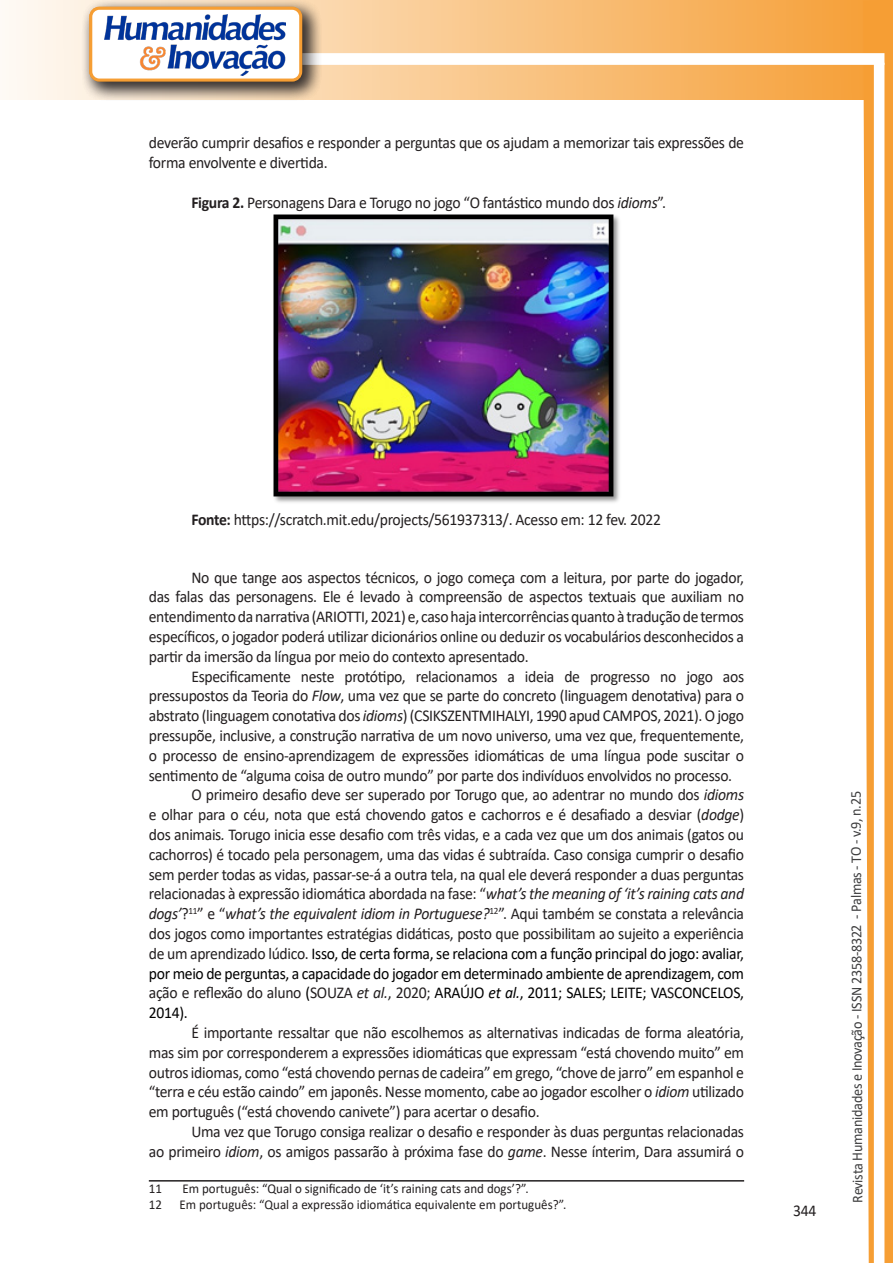
<style>
.page{position:relative;width:893px;height:1263px;background:#fff}
.page>*{position:absolute;margin:0;border:0;box-sizing:border-box;transform-origin:0 0}
.texto{font:16.5px/19.8px "Calibri";letter-spacing:-.02em;color:#231f20;text-align:justify;scale:.95 1}
.t1{font:15px "Calibri";letter-spacing:-.025em;color:#3e3e3f;scale:.95 1}
.Rodapé{font:13.5px "Calibri";color:#231f20;scale:.96 1}
.s1{font-weight:700}
.s2{font-style:italic}
.s3{color:#000}
.s4{font-style:italic;color:#000}
</style>
<div class="page">
<svg style="left:5px;top:0;width:858px;height:100px;background:#f9c484"></svg>
<div style="left:302px;top:53px;width:582px;height:12px;background:#fff;border:2px solid #fff"></div>
<svg style="left:863px;top:0;width:30px;height:1263px"></svg>
<div style="left:81px;top:0;width:241px;height:102px;background:#231f20;opacity:.75"></div>
<svg style="left:91px;top:8px;width:210px;height:72px"></svg>
<div style="left:89px;top:7px;width:213px;height:75px;border:3px solid #f69e34;border-radius:9px"></div>
<img style="left:273px;top:214px;width:347px;height:289px">
<hr style="left:149px;top:1180px;width:595px;height:1px;background:#231f20">
<p class="texto" style="left:149px;top:133px;width:628px">deverão cumprir desafios e responder a perguntas que os ajudam a memorizar tais expressões de forma envolvente e divertida.</p>
<p class="texto" style="left:191px;top:192px;width:501px"><span class="s1">Figura 2.</span> Personagens Dara e Torugo no jogo “O fantástico mundo dos <span class="s2">idioms</span>”.</p>
<p class="texto" style="left:191px;top:509px;width:496px"><span class="s1">Fonte:</span> https://scratch.mit.edu/projects/561937313/. Acesso em: 12 fev. 2022</p>
<p class="texto" style="left:149px;top:567px;width:628px;text-indent:43px">No que tange aos aspectos técnicos, o jogo começa com a leitura, por parte do jogador, das falas das personagens. Ele é levado à compreensão de aspectos textuais que auxiliam no entendimento da narrativa (ARIOTTI, 2021) e, caso haja intercorrências quanto à tradução de termos específicos, o jogador poderá utilizar dicionários online ou deduzir os vocabulários desconhecidos a partir da imersão da língua por meio do contexto apresentado.</p>
<p class="texto" style="left:149px;top:666px;width:628px;text-indent:43px">Especificamente neste protótipo, relacionamos a ideia de progresso no jogo aos pressupostos da Teoria do <span class="s2">Flow</span>, uma vez que se parte do concreto (linguagem denotativa) para o abstrato (linguagem conotativa dos <span class="s2">idioms</span>) (CSIKSZENTMIHALYI, 1990 apud CAMPOS, 2021). O jogo pressupõe, inclusive, a construção narrativa de um novo universo, uma vez que, frequentemente, o processo de ensino-aprendizagem de expressões idiomáticas de uma língua pode suscitar o sentimento de “alguma coisa de outro mundo” por parte dos indivíduos envolvidos no processo.</p>
<p class="texto" style="left:149px;top:785px;width:628px;text-indent:43px">O primeiro desafio deve ser superado por Torugo que, ao adentrar no mundo dos <span class="s2">idioms </span>e olhar para o céu, nota que está chovendo gatos e cachorros e é desafiado a desviar (<span class="s2">dodge</span>) dos animais<span class="s2">.</span> Torugo inicia esse desafio com três vidas, e a cada vez que um dos animais (gatos ou cachorros) é tocado pela personagem, uma das vidas é subtraída. Caso consiga cumprir o desafio sem perder todas as vidas, passar-se-á a outra tela, na qual ele deverá responder a duas perguntas relacionadas à expressão idiomática abordada na fase: “<span class="s2">what’s the meaning of ‘it’s raining cats and dogs’</span>?<sup>11</sup>” e “<span class="s2">what’s the equivalent idiom in Portuguese?</span><sup>12</sup>”. Aqui também se constata a relevância dos jogos como importantes estratégias didáticas, posto que possibilitam ao sujeito a experiência de um aprendizado lúdico. <span class="s3">Isso, de certa forma, se relaciona com a função principal do jogo: avaliar, por meio de perguntas, a capacidade do jogador em determinado ambiente de aprendizagem, com </span>ação e reflexão do aluno <span class="s3">(</span>SOUZA <span class="s2">et al.</span>, 2020; <span class="s3">ARAÚJO</span> <span class="s4">et al.</span><span class="s3">, 2011; SALES; LEITE; VA</span>S<span class="s3">CONCELOS, 2014).</span></p>
<p class="texto" style="left:149px;top:1022px;width:628px;text-indent:43px">É importante ressaltar que não escolhemos as alternativas indicadas de forma aleatória, mas sim por corresponderem a expressões idiomáticas que expressam “está chovendo muito” em outros idiomas, como “está chovendo pernas de cadeira” em grego, “chove de jarro” em espanhol e “terra e céu estão caindo” em japonês. Nesse momento, cabe ao jogador escolher o <span class="s2">idiom</span> utilizado em português (“está chovendo canivete”) para acertar o desafio.</p>
<p class="texto" style="left:149px;top:1121px;width:628px;text-align:right">Uma vez que Torugo consiga realizar o desafio e responder às duas perguntas relacionadas<br>ao primeiro <span class="s2">idiom</span>, os amigos passarão à próxima fase do <span class="s2">game</span>. Nesse ínterim, Dara assumirá o</p>
<p class="Rodapé" style="left:149px;top:1179px;width:15px">11</p>
<p class="Rodapé" style="left:182px;top:1179px;width:362px">Em português: “Qual o significado de ‘it’s raining cats and dogs’?”.</p>
<p class="Rodapé" style="left:149px;top:1195px;width:15px">12</p>
<p class="Rodapé" style="left:180px;top:1195px;width:404px">Em português: “Qual a expressão idiomática equivalente em português?”.</p>
<p class="texto" style="left:793px;top:1200px;width:26px">344</p>
<p class="t1" style="left:846px;top:1203px;width:435px;rotate:-90deg">Revista Humanidades e Inovação - ISSN 2358-8322 - Palmas - TO - v.9, n.25</p>
</div>
